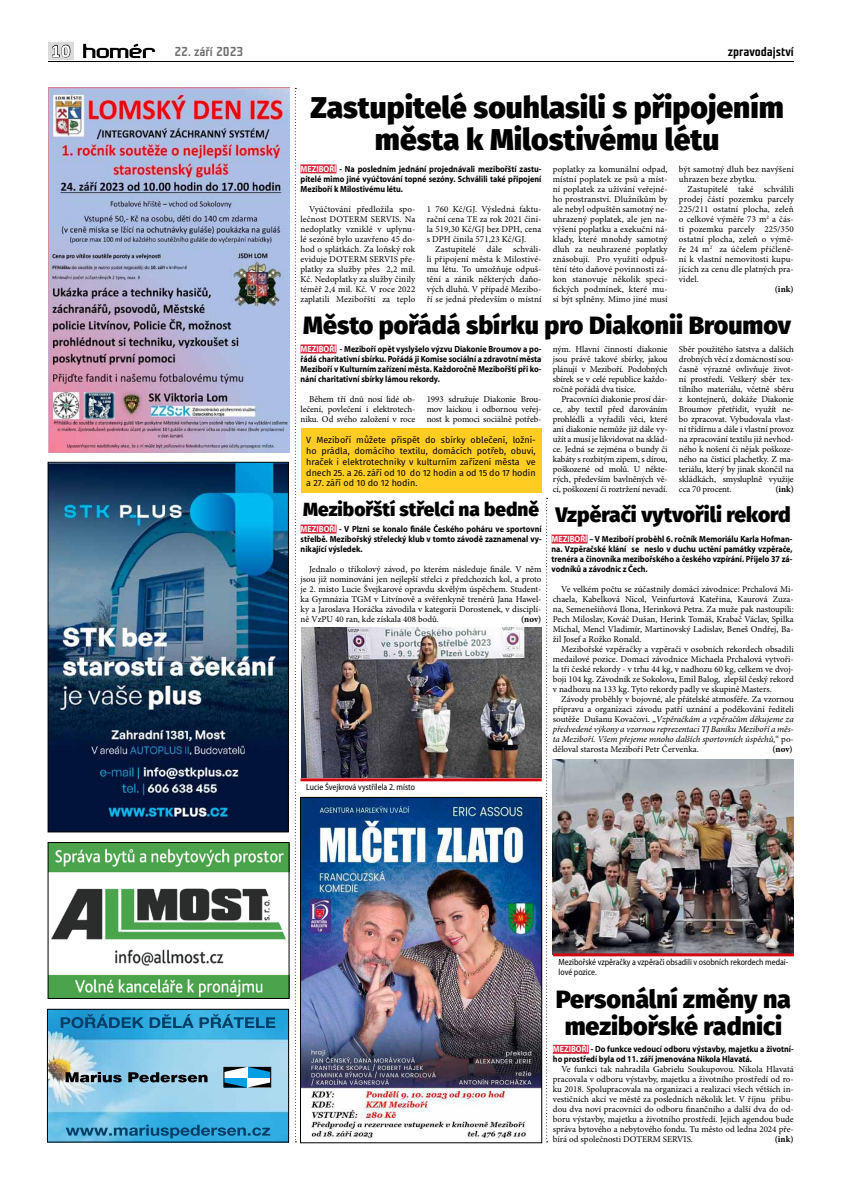
<style>
.page{position:relative;width:842px;height:1191px;background:#fff}
.page>*{position:absolute;margin:0;border:0;box-sizing:border-box;transform-origin:0 0}
.t1{font:800 30px/32px "Fira Sans";color:#000;text-align:center}
.t2{font:800 25px/27px "Fira Sans";color:#000;text-align:center}
.t3{font:800 21px "Fira Sans";color:#000}
.t4{font:800 19px "Fira Sans";color:#000}
.t5{font:700 18px "Calibri";color:#fff}
.t6{font:13px "Teuton Fett";color:#000}
.t7{font:13px "Teuton Fett";color:#706f6f}
.t8{font:9px/10px "Minion Pro";color:#000;text-align:justify}
.t9{font:700 9px/10px "Myriad Pro";color:#000;text-align:justify;scale:.9 1}
.t10{font:9px/10.8px "Fira Sans";color:#000;text-align:justify}
.t11{font:semi-condensed 9px/10px "Myriad Pro";color:#000;scale:.95 1}
.t12{font:700 9px "Minion Pro";color:#000}
.s1{color:#fff}
.s2{font-style:italic}
</style>
<div class="page">
<svg style="left:83px;top:43px;width:73px;height:16px"></svg>
<hr style="left:48px;top:62px;width:746px;height:1px;background:#000">
<div style="left:48px;top:43px;width:25px;height:17px;background:#dadada"></div>
<svg style="left:52px;top:45px;width:18px;height:13px"></svg>
<svg style="left:295px;top:88px;width:1px;height:1054px"></svg>
<svg style="left:546px;top:498px;width:2px;height:644px"></svg>
<img style="left:50px;top:464px;width:237px;height:366px">
<div style="left:48px;top:462px;width:241px;height:370px;border:1px solid #000"></div>
<img style="left:49px;top:1011px;width:238px;height:129px">
<svg style="left:66px;top:1124px;width:204px;height:14px;background:#2d8fbc"></svg>
<svg style="left:61px;top:1014px;width:214px;height:14px;background:#1c80b1"></svg>
<svg style="left:66px;top:1072px;width:142px;height:10px"></svg>
<svg style="left:224px;top:1066px;width:47px;height:21px"></svg>
<div style="left:47px;top:1009px;width:242px;height:133px;border:1px solid #000"></div>
<img style="left:50px;top:844px;width:237px;height:152px">
<div style="left:48px;top:842px;width:241px;height:156px;border:1px solid #000"></div>
<img style="left:48px;top:88px;width:241px;height:364px">
<img style="left:302px;top:799px;width:238px;height:340px">
<div style="left:300px;top:797px;width:242px;height:346px;border:1px solid #000"></div>
<div style="left:300px;top:164px;width:36px;height:9px;background:#d7243a"></div>
<div style="left:300px;top:344px;width:36px;height:9px;background:#d7243a"></div>
<div style="left:301px;top:428px;width:240px;height:65px;background:#ffcd21"></div>
<div style="left:301px;top:524px;width:36px;height:9px;background:#d7243a"></div>
<img style="left:301px;top:627px;width:241px;height:151px">
<hr style="left:300px;top:778px;width:242px;height:3px;background:#d20a11">
<div style="left:552px;top:534px;width:35px;height:9px;background:#d7243a"></div>
<div style="left:553px;top:1044px;width:36px;height:9px;background:#d7243a"></div>
<img style="left:553px;top:760px;width:241px;height:193px">
<hr style="left:553px;top:953px;width:241px;height:3px;background:#d20a11">
<h3 class="t5" style="left:51px;top:38px;width:21px">10</h3>
<h3 class="t7" style="left:174px;top:45px;width:70px">22. září 2023</h3>
<h3 class="t6" style="left:728px;top:45px;width:68px">zpravodajství</h3>
<h1 class="t1" style="left:310px;top:88px;width:475px">Zastupitelé souhlasili s připojením města k Milostivému létu</h1>
<p class="t9" style="left:300px;top:164px;width:269px"><span class="s1">MEZIBOŘÍ</span> - Na posledním jednání projednávali mezibořští zastu&shy;pitelé mimo jiné vyúčtování topné sezóny. Schválili také připojení Meziboří k Milostivému létu.</p>
<p class="t8" style="left:553px;top:164px;width:116px">poplatky za komunální odpad, místní poplatek ze psů a míst&shy;ní poplatek za užívání veřejné&shy;ho prostranství. Dlužníkům by ale nebyl odpuštěn samotný ne&shy;uhrazený poplatek, ale jen na&shy;výšení poplatku a exekuční ná&shy;klady, které mnohdy samotný dluh za neuhrazené poplatky znásobují. Pro využití odpuš&shy;tění této daňové povinnosti zá&shy;kon stanovuje několik speci&shy;fických podmínek, které mu&shy;sí být splněny. Mimo jiné musí</p>
<p class="t8" style="left:679px;top:164px;width:116px">být samotný dluh bez navýšení uhrazen beze zbytku.</p>
<p class="t8" style="left:679px;top:184px;width:116px;text-indent:9px">Zastupitelé také schválili prodej částí pozemku parcely 225/211 ostatní plocha, zeleň o celkové výměře 73 m<sup>2</sup> a čás&shy;ti pozemku parcely 225/350 ostatní plocha, zeleň o výmě&shy;ře 24 m<sup>2</sup> za účelem přičleně&shy;ní k vlastní nemovitosti kupu&shy;jících za cenu dle platných pra&shy;videl.</p>
<p class="t12" style="left:775px;top:283px;width:21px">(ink)</p>
<p class="t8" style="left:300px;top:204px;width:116px;text-indent:9px">Vyúčtování předložila spo&shy;lečnost DOTERM SERVIS. Na nedoplatky vzniklé v uplynu&shy;lé sezóně bylo uzavřeno 45 do&shy;hod o splátkách. Za loňský rok eviduje DOTERM SERVIS pře&shy;platky za služby přes 2,2 mil.<br>Kč. Nedoplatky za služby činily téměř 2,4 mil. Kč. V roce 2022 zaplatili Mezibořští za teplo</p>
<p class="t8" style="left:427px;top:204px;width:116px">1 760 Kč/GJ. Výsledná faktu&shy;rační cena TE za rok 2021 čini&shy;la 519,30 Kč/GJ bez DPH, cena s DPH činila 571,23 Kč/GJ.</p>
<p class="t8" style="left:427px;top:244px;width:116px;text-indent:9px">Zastupitelé dále schváli&shy;li připojení města k Milostivé&shy;mu létu. To umožňuje odpuš&shy;tění a zánik některých daňo&shy;vých dluhů. V případě Mezibo&shy;ří se jedná především o místní</p>
<h2 class="t2" style="left:303px;top:309px;width:489px">Město pořádá sbírku pro Diakonii Broumov</h2>
<p class="t9" style="left:300px;top:344px;width:269px"><span class="s1">MEZIBOŘÍ</span> - Meziboří opět vyslyšelo výzvu Diakonie Broumov a po&shy;řádá charitativní sbírku. Pořádá ji Komise sociální a zdravotní města Meziboří v Kulturním zařízení města. Každoročně Mezibořští při ko&shy;nání charitativní sbírky lámou rekordy.</p>
<p class="t8" style="left:679px;top:344px;width:116px">Sběr použitého šatstva a dalších drobných věcí z domácností sou&shy;časně výrazně ovlivňuje život&shy;ní prostředí. Veškerý sběr tex&shy;tilního materiálu, včetně sběru z kontejnerů, dokáže Diakonie Broumov přetřídit, využít ne&shy;bo zpracovat. Vybudovala vlast&shy;ní třídírnu a dále i vlastní provoz na zpracování textilu již nevhod&shy;ného k nošení či nějak poškoze&shy;ného na čisticí plachetky. Z ma&shy;teriálu, který by jinak skončil na skládkách, smysluplně využije cca 70 procent.</p>
<p class="t8" style="left:553px;top:344px;width:116px">ným. Hlavní činností diakonie jsou právě takové sbírky, jakou plánují v Meziboří. Podobných sbírek se v celé republice každo&shy;ročně pořádá dva tisíce.</p>
<p class="t8" style="left:553px;top:394px;width:116px;text-indent:9px">Pracovníci diakonie prosí dár&shy;ce, aby textil před darováním prohlédli a vyřadili věci, které ani diakonie nemůže již dále vy&shy;užít a musí je likvidovat na sklád&shy;ce. Jedná se zejména o bundy či kabáty s rozbitým zipem, s dírou, poškozené od molů. U někte&shy;rých, především bavlněných vě&shy;cí, poškození či roztržení nevadí.</p>
<p class="t8" style="left:300px;top:394px;width:116px;text-indent:9px">Během tří dnů nosí lidé ob&shy;lečení, povlečení i elektrotech&shy;niku. Od svého založení v roce</p>
<p class="t8" style="left:427px;top:394px;width:116px">1993 sdružuje Diakonie Brou&shy;mov laickou i odbornou veřej&shy;nost k pomoci sociálně potřeb-</p>
<p class="t10" style="left:306px;top:434px;width:231px">V Meziboří můžete přispět do sbírky oblečení, ložní&shy;ho prádla, domácího textilu, domácích potřeb, obuvi, hraček i elektrotechniky v kulturním zařízení města ve dnech 25. a 26. září od 10 do 12 hodin a od 15 do 17 hodin a 27. září od 10 do 12 hodin.</p>
<p class="t12" style="left:775px;top:483px;width:20px">(ink)</p>
<h3 class="t4" style="left:303px;top:492px;width:237px">Mezibořští střelci na bedně</h3>
<p class="t9" style="left:301px;top:524px;width:269px"><span class="s1">MEZIBOŘÍ</span> - V Plzni se konalo finále Českého poháru ve sportovní střelbě. Mezibořský střelecký klub v tomto závodě zaznamenal vy&shy;nikající výsledek.</p>
<p class="t8" style="left:301px;top:564px;width:242px;text-indent:9px">Jednalo o tříkolový závod, po kterém následuje finále. V něm jsou již nominováni jen nejlepší střelci z předchozích kol, a proto je 2. místo Lucie Švejkarové opravdu skvělým úspěchem. Student&shy;ka Gymnázia TGM v Litvínově a svěřenkyně trenérů Jana Hawel&shy;ky a Jaroslava Horáčka závodila v kategorii Dorostenek, v disciplí&shy;ně VzPU 40 ran, kde získala 408 bodů.</p>
<p class="t12" style="left:521px;top:613px;width:22px">(nov)</p>
<h3 class="t3" style="left:556px;top:496px;width:237px">Vzpěrači vytvořili rekord</h3>
<p class="t9" style="left:552px;top:534px;width:269px"><span class="s1">MEZIBOŘÍ</span> – V Meziboří proběhl 6. ročník Memoriálu Karla Hofman&shy;na. Vzpěračské klání se neslo v duchu uctění památky vzpěrače, trenéra a činovníka mezibořského a českého vzpírání. Přijelo 37 zá&shy;vodníků a závodnic z Čech.</p>
<p class="t8" style="left:553px;top:584px;width:242px;text-indent:9px">Ve velkém počtu se zúčastnily domácí závodnice: Prchalová Mi&shy;chaela, Kabelková Nicol, Veinfurtová Kateřina, Kaurová Zuza&shy;na, Semenešíňová Ilona, Herinková Petra. Za muže pak nastoupili:<br>Pech Miloslav, Kováč Dušan, Herink Tomáš, Krabač Václav, Spilka Michal, Mencl Vladimír, Martinovský Ladislav, Beneš Ondřej, Ba&shy;žil Josef a Rožko Ronald.</p>
<p class="t8" style="left:553px;top:644px;width:242px;text-indent:9px">Mezibořské vzpěračky a vzpěrači v osobních rekordech obsadili medailové pozice. Domací závodnice Michaela Prchalová vytvoři&shy;la tři české rekordy - v trhu 44 kg, v nadhozu 60 kg, celkem ve dvoj&shy;boji 104 kg. Závodník ze Sokolova, Emil Balog, zlepšil český rekord v nadhozu na 133 kg. Tyto rekordy padly ve skupině Masters.</p>
<p class="t8" style="left:553px;top:694px;width:242px;text-indent:9px">Závody proběhly v bojovné, ale přátelské atmosféře. Za vzornou přípravu a organizaci závodu patří uznání a poděkování řediteli soutěže Dušanu Kovačovi. „<span class="s2">Vzpěračkám a vzpěračům děkujeme za předvedené výkony a vzornou reprezentaci TJ Baníku Meziboří a měs&shy;ta Meziboří. Všem přejeme mnoho dalších sportovních úspěchů,</span>“ po&shy;děloval starosta Meziboří Petr Červenka.</p>
<p class="t12" style="left:772px;top:743px;width:22px">(nov)</p>
<p class="t11" style="left:306px;top:782px;width:116px">Lucie Švejkrová vystřílela 2. místo</p>
<p class="t11" style="left:559px;top:957px;width:243px">Mezibořské vzpěračky a vzpěrači obsadili v osobních rekordech medai&shy;lové pozice.</p>
<h2 class="t2" style="left:556px;top:983px;width:237px">Personální změny na mezibořské radnici</h2>
<p class="t9" style="left:553px;top:1044px;width:269px"><span class="s1">MEZIBOŘÍ</span> - Do funkce vedoucí odboru výstavby, majetku a životní&shy;ho prostředí byla od 11. září jmenována Nikola Hlavatá.</p>
<p class="t8" style="left:553px;top:1064px;width:242px;text-indent:9px">Ve funkci tak nahradila Gabrielu Soukupovou. Nikola Hlavatá pracovala v odboru výstavby, majetku a životního prostředí od ro&shy;ku 2018. Spolupracovala na organizaci a realizaci všech větších in&shy;vestičních akcí ve městě za posledních několik let. V říjnu přibu&shy;dou dva noví pracovníci do odboru finančního a další dva do od&shy;boru výstavby, majetku a životního prostředí. Jejich agendou bude správa bytového a nebytového fondu. Tu město od ledna 2024 pře&shy;bírá od společnosti DOTERM SERVIS.</p>
<p class="t12" style="left:775px;top:1133px;width:20px">(ink)</p>
</div>
